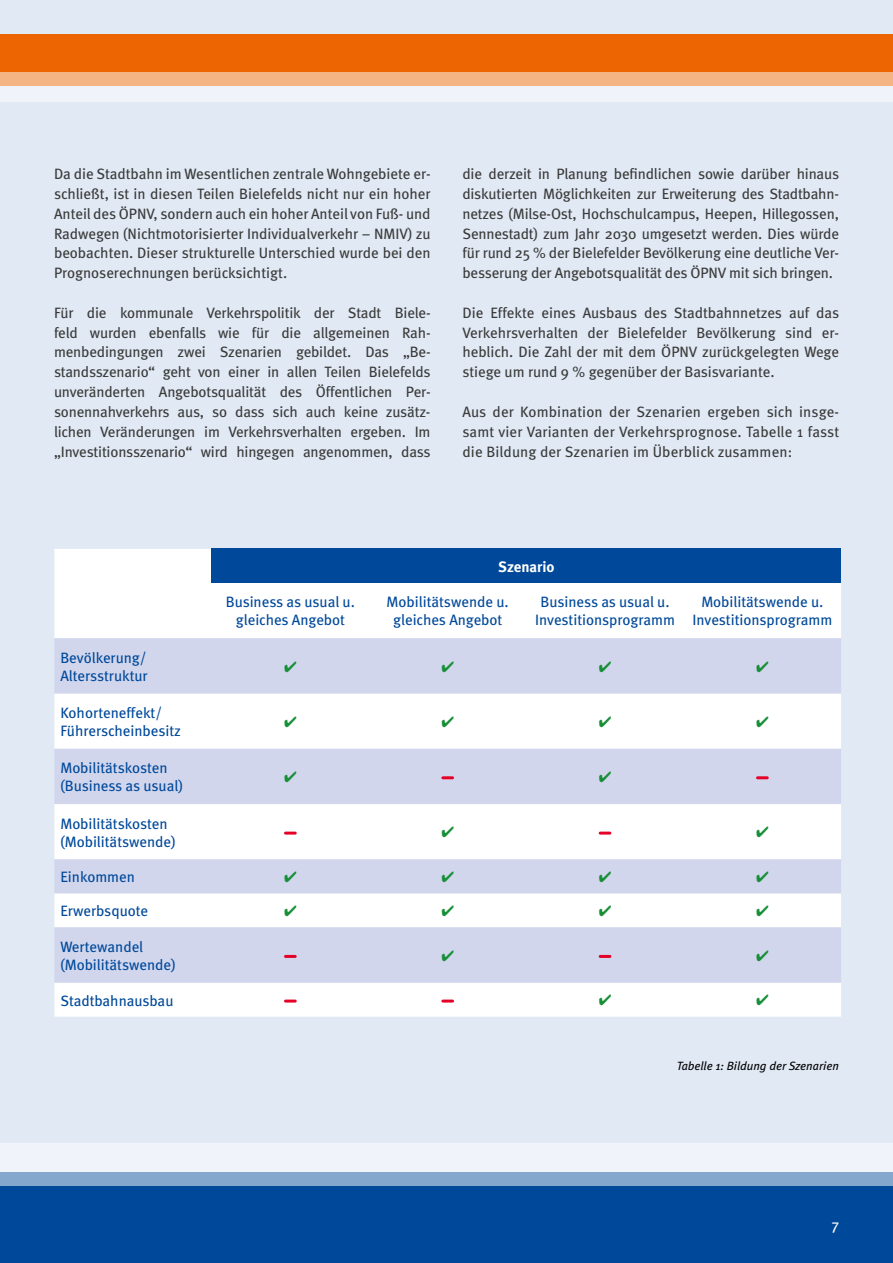
<style>
.page{position:relative;width:893px;height:1263px;background:#e1e9f5}
.page>*{position:absolute;margin:0;border:0;box-sizing:border-box;transform-origin:0 0}
.t1{font:15px/19.8px "Meta";letter-spacing:-.005em;color:#3b3b3a;text-align:justify}
.t2{font:15px/18px "Meta";color:#00499a}
.t3{font:700 15px "Meta";color:#fff}
.t4{font:15px "Meta";color:#fff}
.t5{font:italic 12px "Meta";color:#000}
</style>
<div class="page">
<div style="left:0;top:34px;width:893px;height:52px;background:#ec6502"></div>
<div style="left:0;top:1172px;width:893px;height:91px;background:#00499a"></div>
<svg style="left:0;top:72px;width:893px;height:30px;fill:#f0f4fa"></svg>
<svg style="left:0;top:1143px;width:893px;height:42px;fill:#f0f4fa"></svg>
<div style="left:54px;top:549px;width:787px;height:468px;background:#fff"></div>
<div style="left:212px;top:549px;width:629px;height:34px;background:#00499a"></div>
<svg style="left:54px;top:638px;width:787px;height:345px;background:#e4e7f4"></svg>
<svg style="left:443px;top:776px;width:10px;height:3px"></svg>
<svg style="left:757px;top:776px;width:10px;height:3px"></svg>
<svg style="left:285px;top:831px;width:10px;height:3px"></svg>
<svg style="left:600px;top:831px;width:10px;height:3px"></svg>
<svg style="left:285px;top:955px;width:10px;height:3px"></svg>
<svg style="left:600px;top:955px;width:10px;height:3px"></svg>
<svg style="left:285px;top:999px;width:10px;height:3px"></svg>
<svg style="left:443px;top:999px;width:10px;height:3px"></svg>
<svg style="left:285px;top:661px;width:11px;height:11px"></svg>
<svg style="left:442px;top:661px;width:12px;height:11px"></svg>
<svg style="left:599px;top:661px;width:12px;height:11px"></svg>
<svg style="left:757px;top:661px;width:11px;height:11px"></svg>
<svg style="left:285px;top:716px;width:11px;height:11px"></svg>
<svg style="left:442px;top:716px;width:12px;height:11px"></svg>
<svg style="left:599px;top:716px;width:12px;height:11px"></svg>
<svg style="left:757px;top:716px;width:11px;height:11px"></svg>
<svg style="left:285px;top:771px;width:11px;height:11px"></svg>
<svg style="left:599px;top:771px;width:12px;height:11px"></svg>
<svg style="left:442px;top:827px;width:12px;height:10px"></svg>
<svg style="left:757px;top:827px;width:11px;height:10px"></svg>
<svg style="left:285px;top:871px;width:11px;height:11px"></svg>
<svg style="left:442px;top:871px;width:12px;height:11px"></svg>
<svg style="left:599px;top:871px;width:12px;height:11px"></svg>
<svg style="left:756px;top:871px;width:12px;height:11px"></svg>
<svg style="left:285px;top:905px;width:11px;height:11px"></svg>
<svg style="left:442px;top:905px;width:11px;height:11px"></svg>
<svg style="left:599px;top:905px;width:12px;height:11px"></svg>
<svg style="left:756px;top:905px;width:12px;height:11px"></svg>
<svg style="left:442px;top:950px;width:12px;height:11px"></svg>
<svg style="left:757px;top:950px;width:11px;height:11px"></svg>
<svg style="left:599px;top:995px;width:12px;height:10px"></svg>
<svg style="left:757px;top:995px;width:11px;height:10px"></svg>
<p class="t1" style="left:54px;top:164px;width:378px">Da die Stadtbahn im Wesentlichen zentrale Wohngebiete er&shy;schließt, ist in diesen Teilen Bielefelds nicht nur ein hoher Anteil des ÖPNV, sondern auch ein hoher Anteil von Fuß- und Radwegen (Nichtmotorisierter Individualverkehr – NMIV) zu beobachten. Dieser strukturelle Unterschied wurde bei den Prognoserechnungen berücksichtigt.</p>
<p class="t1" style="left:54px;top:303px;width:378px">Für die kommunale Verkehrspolitik der Stadt Biele&shy;feld wurden ebenfalls wie für die allgemeinen Rah&shy;menbedingungen zwei Szenarien gebildet. Das „Be&shy;standsszenario“ geht von einer in allen Teilen Bielefelds unveränderten Angebotsqualität des Öffentlichen Per&shy;sonennahverkehrs aus, so dass sich auch keine zusätz&shy;lichen Veränderungen im Verkehrsverhalten ergeben. Im „Investitionsszenario“ wird hingegen angenommen, dass</p>
<p class="t1" style="left:462px;top:164px;width:378px">die derzeit in Planung befindlichen sowie darüber hinaus diskutierten Möglichkeiten zur Erweiterung des Stadtbahn&shy;netzes (Milse-Ost, Hochschulcampus, Heepen, Hillegossen, Sennestadt) zum Jahr 2030 umgesetzt werden. Dies würde für rund 25 % der Bielefelder Bevölkerung eine deutliche Ver&shy;besserung der Angebotsqualität des ÖPNV mit sich bringen.</p>
<p class="t1" style="left:462px;top:303px;width:378px">Die Effekte eines Ausbaus des Stadtbahnnetzes auf das Verkehrsverhalten der Bielefelder Bevölkerung sind er&shy;heblich. Die Zahl der mit dem ÖPNV zurückgelegten Wege stiege um rund 9 % gegenüber der Basisvariante.</p>
<p class="t1" style="left:462px;top:402px;width:378px">Aus der Kombination der Szenarien ergeben sich insge&shy;samt vier Varianten der Verkehrsprognose. Tabelle 1 fasst die Bildung der Szenarien im Überblick zusammen:</p>
<p class="t3" style="left:498px;top:558px;width:58px">Szenario</p>
<p class="t2" style="left:60px;top:648px;width:89px">Bevölkerung/<br>Altersstruktur</p>
<p class="t2" style="left:60px;top:704px;width:122px">Kohorteneffekt/<br>Führerscheinbesitz</p>
<p class="t2" style="left:60px;top:759px;width:124px">Mobilitätskosten (Business as usual)</p>
<p class="t2" style="left:60px;top:814px;width:117px">Mobilitätskosten (Mobilitätswende)</p>
<p class="t2" style="left:60px;top:868px;width:76px">Einkommen</p>
<p class="t2" style="left:60px;top:902px;width:89px">Erwerbsquote</p>
<p class="t2" style="left:60px;top:937px;width:117px">Wertewandel (Mobilitätswende)</p>
<p class="t2" style="left:60px;top:991px;width:115px">Stadtbahnausbau</p>
<p class="t2" style="left:226px;top:593px;width:131px;text-align:center">Business as usual u. gleiches Angebot</p>
<p class="t2" style="left:387px;top:593px;width:124px;text-align:center">Mobilitätswende u. gleiches Angebot</p>
<p class="t2" style="left:535px;top:593px;width:141px;text-align:center">Business as usual u.<br>Investitionsprogramm</p>
<p class="t2" style="left:692px;top:593px;width:141px;text-align:center">Mobilitätswende u.<br>Investitionsprogramm</p>
<p class="t5" style="left:677px;top:1059px;width:164px">Tabelle 1: Bildung der Szenarien</p>
<p class="t4" style="left:832px;top:1216px;width:9px">7</p>
</div>
